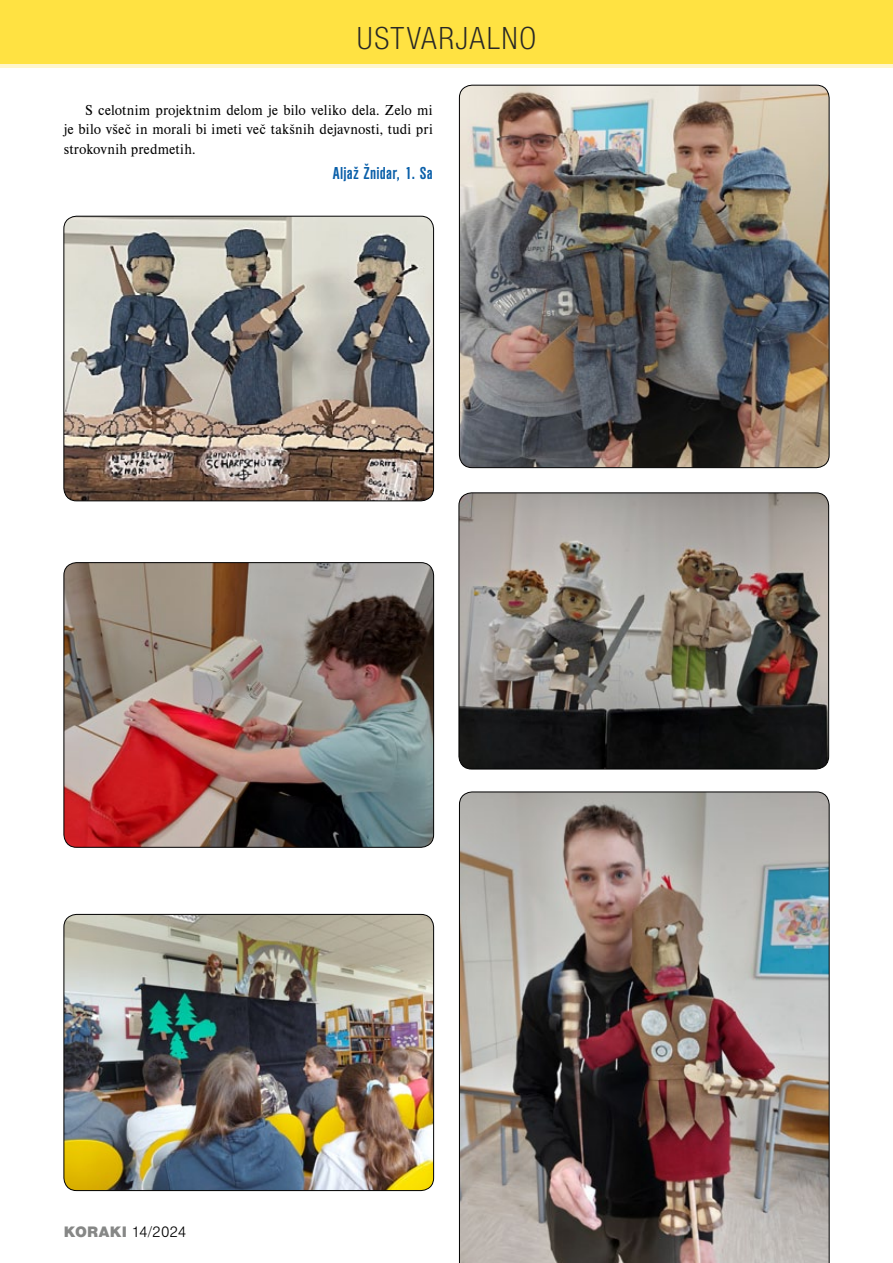
<style>
.page{position:relative;width:893px;height:1263px;background:#fff}
.page>*{position:absolute;margin:0;border:0;box-sizing:border-box;transform-origin:0 0}
.t1{font:33px "Nimbus San DEE Ligh Cond";letter-spacing:.02em;color:#272726}
.t2{font:700 condensed 18px "Nimbus San DEE";letter-spacing:.015em;color:#0a5fa9}
.t3{font:15.75px "Nimbus San DEE Blac";letter-spacing:.025em;color:#868786}
.t4{font:15px/19.5px "Nimbus Rom DEE";letter-spacing:.01em;color:#000;text-align:justify}
.s1{font-family:"Nimbus San DEE Ligh";color:#000}
</style>
<div class="page">
<hr style="left:0;top:64px;width:893px;height:4px;background:#fff6cb">
<div style="left:0;top:0;width:893px;height:64px;background:#ffe242"></div>
<img style="left:64px;top:216px;width:370px;height:285px">
<div style="left:64px;top:216px;width:370px;height:285px;border:1px solid #000;border-radius:13px"></div>
<img style="left:459px;top:85px;width:370px;height:383px">
<div style="left:459px;top:85px;width:370px;height:383px;border:1px solid #000;border-radius:13px"></div>
<img style="left:64px;top:563px;width:370px;height:284px">
<div style="left:64px;top:562px;width:370px;height:285px;border:1px solid #000;border-radius:13px"></div>
<img style="left:459px;top:493px;width:370px;height:276px">
<div style="left:459px;top:493px;width:370px;height:276px;border:1px solid #000;border-radius:13px"></div>
<img style="left:64px;top:914px;width:370px;height:276px">
<div style="left:64px;top:914px;width:370px;height:277px;border:1px solid #000;border-radius:13px"></div>
<img style="left:459px;top:792px;width:370px;height:471px">
<h1 class="t1" style="left:357px;top:20px;width:181px">USTVARJALNO</h1>
<p class="t4" style="left:64px;top:100px;width:370px;text-indent:21px">S celotnim projektnim delom je bilo veliko dela. Zelo mi je bilo všeč in morali bi imeti več takšnih dejavnosti, tudi pri strokovnih predmetih.</p>
<p class="t2" style="left:333px;top:163px;width:102px">Aljaž Žnidar, 1. Sa</p>
<p class="t3" style="left:64px;top:1222px;width:124px">KORAKI <span class="s1">14 2024</span></p>
</div>
